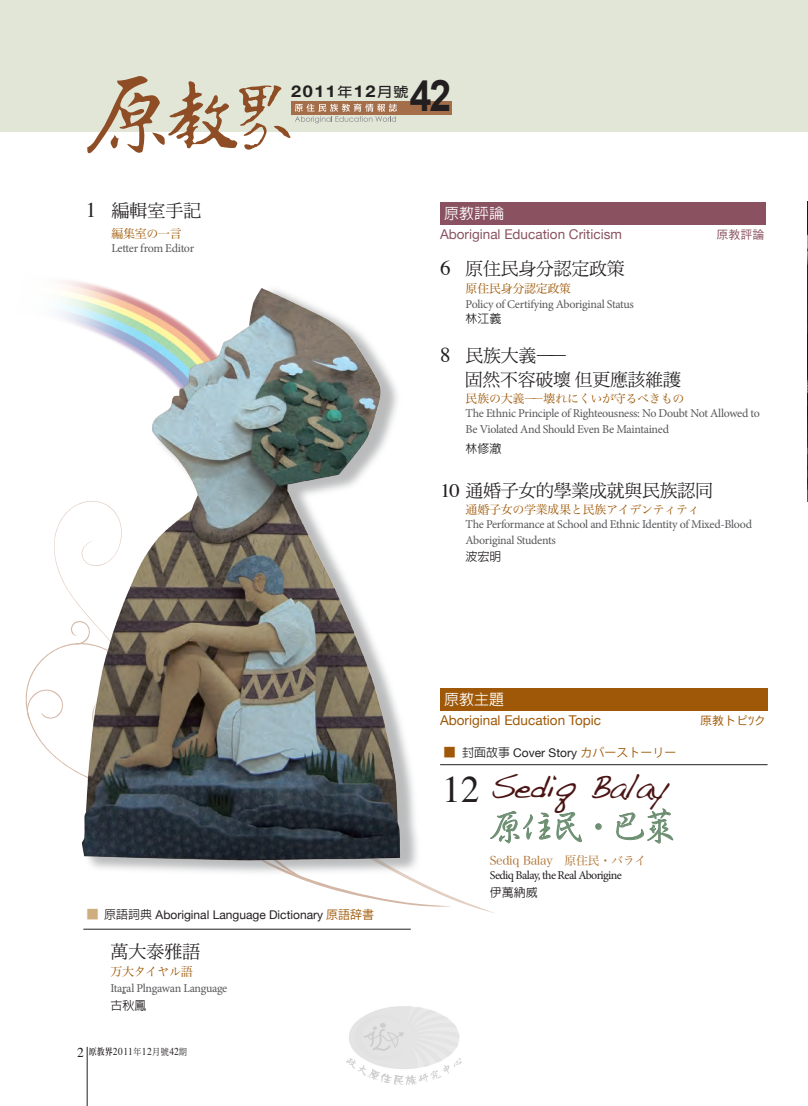
<style>
.page{position:relative;width:808px;height:1106px;background:#fff}
.page>*{position:absolute;margin:0;border:0;box-sizing:border-box;transform-origin:0 0}
.t1{font:700 43.5px "Arial";color:#231f20;scale:.9 1}
.t2{font:37.35px "Times";color:#231f20}
.t3{font:500 36px "AR Xing Shu B5";color:#6c8e71}
.t4{font:34.5px "Handwriting Dakota";letter-spacing:-.025em;color:#4b1515}
.t5{font:18px/24px "DF Ming Std W5";letter-spacing:-.02em;color:#231f20}
.t6{font:700 16.2px "Helvetica Neue";letter-spacing:.09em;color:#231f20;scale:1.11 1}
.t7{font:500 15px "AR Hei B5";color:#fff}
.t8{font:13.5px "Helvetica Neue";color:#8a5261}
.t9{font:13.5px "Helvetica Neue";color:#9e5807}
.t10{font:12px/16.5px "Minion Pro";letter-spacing:-.025em;color:#57585a}
.t11{font:12px "Hira Min Pro W3";letter-spacing:-.025em;color:#9e5807}
.t12{font:12px "Helvetica Neue";color:#231f20}
.t13{font:12px "Minion Pro";letter-spacing:-.045em;color:#231f20}
.t14{font:12px "Hira Min Pro W3";letter-spacing:-.025em;color:#b07231}
.t15{font:500 12px "AR Hei B5";color:#231f20}
.t16{font:12px "Heisei Kaku Go Std W3";color:#9e5807}
.t17{font:12px "Heisei Kaku Go Std W3";color:#8a5261}
.t18{font:10.5px "Times";letter-spacing:.05em;color:#231f20;scale:.9 1}
.s1{font-family:"Times";font-size:21px}
.s2{font-family:"AR Hei B5";font-size:13.5px}
.s3{font-family:"Times";font-size:18.9px}
.s4{font-family:"Li Gothic Med";font-size:15px;color:#9e5807}
.s5{font-family:"AR Hei B5";font-weight:500}
.s6{font-family:"Koz Go Pro";color:#9e5807}
.s7{font-family:"Li Gothic Med";font-size:15px;color:#ceae7f}
.s8{font-size:13.5px}
.s9{font-family:"AR Ming B5";font-weight:800;font-size:9px}
.s10{font-family:"DF Ming Std W5";font-size:9px}
</style>
<div class="page">
<svg style="left:312px;top:883px;width:140px;height:24px"></svg>
<hr style="left:87px;top:1046px;width:1px;height:60px;background:#231f20">
<div style="left:440px;top:203px;width:325px;height:22px;background:#8a5261"></div>
<div style="left:0;top:0;width:808px;height:132px;background:#e1e6d7"></div>
<div style="left:291px;top:101px;width:161px;height:13px;background:#a36e49"></div>
<svg style="left:87px;top:76px;width:310px;height:78px"></svg>
<svg style="left:512px;top:811px;width:38px;height:29px"></svg>
<svg style="left:557px;top:812px;width:25px;height:30px"></svg>
<svg style="left:595px;top:823px;width:7px;height:6px"></svg>
<svg style="left:616px;top:808px;width:57px;height:35px"></svg>
<div style="left:440px;top:688px;width:327px;height:22px;background:#9e5807"></div>
<hr style="left:440px;top:764px;width:327px;height:1px;background:#231f20">
<hr style="left:83px;top:929px;width:328px;height:1px;background:#231f20">
<img style="left:807px;top:201px;width:1px;height:300px">
<img style="left:25px;top:281px;width:397px;height:602px">
<img style="left:347px;top:1006px;width:114px;height:78px">
<h3 class="t5" style="left:86px;top:198px;width:117px"><span class="s1">1</span> 編輯室手記</h3>
<p class="t11" style="left:111px;top:223px;width:72px">編集室の一言</p>
<p class="t10" style="left:111px;top:240px;width:84px">Letter from Editor</p>
<h1 class="t1" style="left:410px;top:67px;width:48px">42</h1>
<h3 class="t6" style="left:291px;top:81px;width:107px">2011<span class="s2">年</span>12<span class="s2">月號</span></h3>
<p class="t7" style="left:444px;top:206px;width:61px">原教評論</p>
<p class="t8" style="left:440px;top:226px;width:183px">Aboriginal Education Criticism</p>
<p class="t17" style="left:716px;top:227px;width:49px">原教評論</p>
<h3 class="t5" style="left:440px;top:256px;width:186px"><span class="s1">6</span> 原住民身分認定政策</h3>
<p class="t11" style="left:466px;top:278px;width:107px">原住民身分認定政策</p>
<p class="t10" style="left:466px;top:296px;width:170px">Policy of Certifying Aboriginal Status</p>
<p class="t15" style="left:466px;top:312px;width:37px">林江義</p>
<h3 class="t5" style="left:465px;top:343px;width:218px;text-indent:-25px"><span class="s1">8</span> 民族大義——<br>固然不容破壞但更應該維護</h3>
<p class="t11" style="left:466px;top:388px;width:220px">民族の大義――壊れにくいが守るべきもの</p>
<p class="t10" style="left:466px;top:404px;width:296px">The Ethnic Principle of Righteousness: No Doubt Not Allowed to<br>Be Violated And Should Even Be Maintained</p>
<p class="t15" style="left:466px;top:442px;width:37px">林修澈</p>
<h3 class="t5" style="left:440px;top:478px;width:274px"><span class="s3">10</span> 通婚子女的學業成就與民族認同</h3>
<p class="t11" style="left:466px;top:499px;width:236px">通婚子女の学業成果と民族アイデンティティ</p>
<p class="t10" style="left:466px;top:515px;width:288px">The Performance at School and Ethnic Identity of Mixed-Blood<br>Aboriginal Students</p>
<p class="t15" style="left:466px;top:551px;width:49px">波宏明恵</p>
<p class="t7" style="left:444px;top:691px;width:61px">原教主題</p>
<p class="t9" style="left:440px;top:712px;width:163px">Aboriginal Education Topic</p>
<p class="t12" style="left:442px;top:745px;width:236px"><span class="s4">■</span> <span class="s5">封面故事</span> Cover Story <span class="s6">カバーストーリー</span></p>
<h2 class="t2" style="left:442px;top:754px;width:39px">12</h2>
<h3 class="t3" style="left:489px;top:808px;width:190px">原住民‧巴萊</h3>
<h3 class="t4" style="left:490px;top:766px;width:179px">Sediq Balay</h3>
<p class="t14" style="left:490px;top:850px;width:158px">Sediq Balay　原住民・バライ</p>
<p class="t13" style="left:490px;top:867px;width:134px">Sediq Balay, the Real Aborigine</p>
<p class="t15" style="left:490px;top:886px;width:49px">伊萬納威</p>
<p class="t16" style="left:700px;top:712px;width:67px">原教トピﾂク</p>
<p class="t12" style="left:85px;top:907px;width:291px"><span class="s7">■</span> <span class="s5">原語詞典</span> Aboriginal Language Dictionary <span class="s6">原語辞書</span></p>
<h3 class="t5" style="left:111px;top:939px;width:91px">萬大泰雅語</h3>
<p class="t11" style="left:111px;top:961px;width:84px">万大タイヤル語</p>
<p class="t10" style="left:111px;top:979px;width:118px">Itaral Plngawan Language</p>
<p class="t15" style="left:111px;top:999px;width:38px">古秋鳳</p>
<p class="t18" style="left:77px;top:1041px;width:123px"><span class="s8">2</span> <span class="s9">原教界</span>2011<span class="s10">年</span>12<span class="s10">月號</span>42<span class="s10">期</span></p>
</div>
